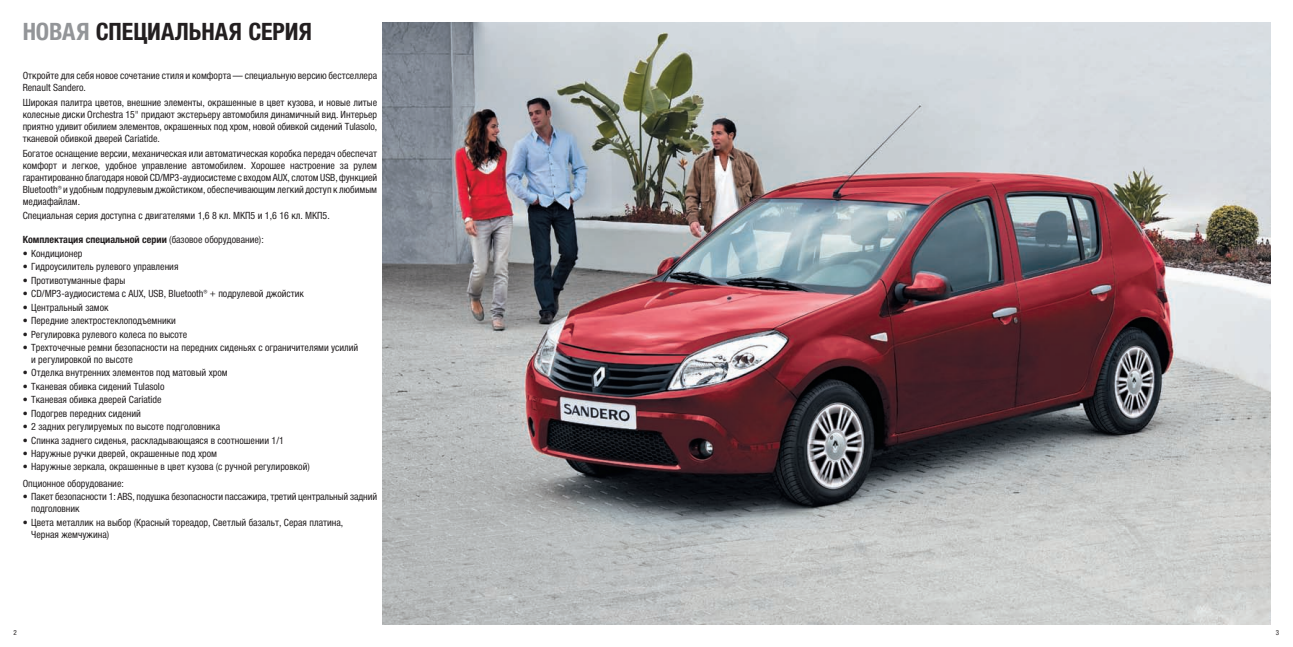
<style>
.page{position:relative;width:1293px;height:647px;background:#fff}
.page>*{position:absolute;margin:0;border:0;box-sizing:border-box;transform-origin:0 0}
.t1{font:700 condensed 24px "Helvetica Neue LTCYR";letter-spacing:-.005em;color:#231f20}
.t2{font:condensed 10px/12px "Helvetica Neue LTCYR";color:#231f20}
.t3{font:700 condensed 10px "Helvetica Neue LTCYR";color:#231f20}
.t4{font:condensed 7px "Helvetica Neue LTCYR";color:#231f20}
.s1{color:#939598}
.s2{font-weight:400}
</style>
<div class="page">
<img style="left:383px;top:23px;width:887px;height:601px">
<h1 class="t1" style="left:23px;top:18px;width:291px"><span class="s1">НОВАЯ</span> СПЕЦИАЛЬНАЯ СЕРИЯ</h1>
<p class="t2" style="left:23px;top:69px;width:356px">Откройте для себя новое сочетание стиля и комфорта — специальную версию бестселлера<br>Renault Sandero.</p>
<p class="t2" style="left:23px;top:96px;width:356px;text-align:justify">Широкая палитра цветов, внешние элементы, окрашенные в цвет кузова, и новые литые колесные диски Orchestra 15" придают экстерьеру автомобиля динамичный вид. Интерьер приятно удивит обилием элементов, окрашенных под хром, новой обивкой сидений Tulasolo, тканевой обивкой дверей Cariatide.</p>
<p class="t2" style="left:23px;top:147px;width:356px;text-align:justify">Богатое оснащение версии, механическая или автоматическая коробка передач обеспечат комфорт и легкое, удобное управление автомобилем. Хорошее настроение за рулем гарантированно благодаря новой CD/MP3-аудиосистеме с входом AUX, слотом USB, функцией Bluetooth® и удобным подрулевым джойстиком, обеспечивающим легкий доступ к любимым медиафайлам.</p>
<p class="t2" style="left:23px;top:210px;width:309px">Специальная серия доступна с двигателями 1,6 8 кл. МКП5 и 1,6 16 кл. МКП5.</p>
<p class="t3" style="left:23px;top:234px;width:243px">Комплектация специальной серии <span class="s2">(базовое оборудование):</span></p>
<p class="t2" style="left:23px;top:247px;width:61px">• Кондиционер</p>
<p class="t2" style="left:23px;top:261px;width:157px">• Гидроусилитель рулевого управления</p>
<p class="t2" style="left:23px;top:274px;width:104px">• Противотуманные фары</p>
<p class="t2" style="left:23px;top:287px;width:283px">• CD/MP3-аудиосистема с AUX, USB, Bluetooth® + подрулевой джойстик</p>
<p class="t2" style="left:23px;top:301px;width:88px">• Центральный замок</p>
<p class="t2" style="left:23px;top:314px;width:155px">• Передние электростеклоподъемники</p>
<p class="t2" style="left:23px;top:328px;width:166px">• Регулировка рулевого колеса по высоте</p>
<p class="t2" style="left:31px;top:341px;width:329px;text-indent:-8px">• Трехточечные ремни безопасности на передних сиденьях с ограничителями усилий и регулировкой по высоте</p>
<p class="t2" style="left:23px;top:367px;width:207px">• Отделка внутренних элементов под матовый хром</p>
<p class="t2" style="left:23px;top:380px;width:143px">• Тканевая обивка сидений Tulasolo</p>
<p class="t2" style="left:23px;top:393px;width:140px">• Тканевая обивка дверей Cariatide</p>
<p class="t2" style="left:23px;top:407px;width:120px">• Подогрев передних сидений</p>
<p class="t2" style="left:23px;top:420px;width:199px">• 2 задних регулируемых по высоте подголовника</p>
<p class="t2" style="left:23px;top:434px;width:263px">• Спинка заднего сиденья, раскладывающаяся в соотношении 1/1</p>
<p class="t2" style="left:23px;top:447px;width:196px">• Наружные ручки дверей, окрашенные под хром</p>
<p class="t2" style="left:23px;top:458px;width:289px;line-height:16.2px">• Наружные зеркала, окрашенные в цвет кузова (с ручной регулировкой)<br>Опционное оборудование:</p>
<p class="t2" style="left:31px;top:490px;width:347px;text-indent:-8px">• Пакет безопасности 1: ABS, подушка безопасности пассажира, третий центральный задний подголовник</p>
<p class="t2" style="left:31px;top:516px;width:314px;text-indent:-8px">• Цвета металлик на выбор (Красный тореадор, Светлый базальт, Серая платина,<br>Черная жемчужина)</p>
<p class="t4" style="left:14px;top:629px;width:5px">2</p>
<p class="t4" style="left:1276px;top:629px;width:5px">3</p>
</div>
